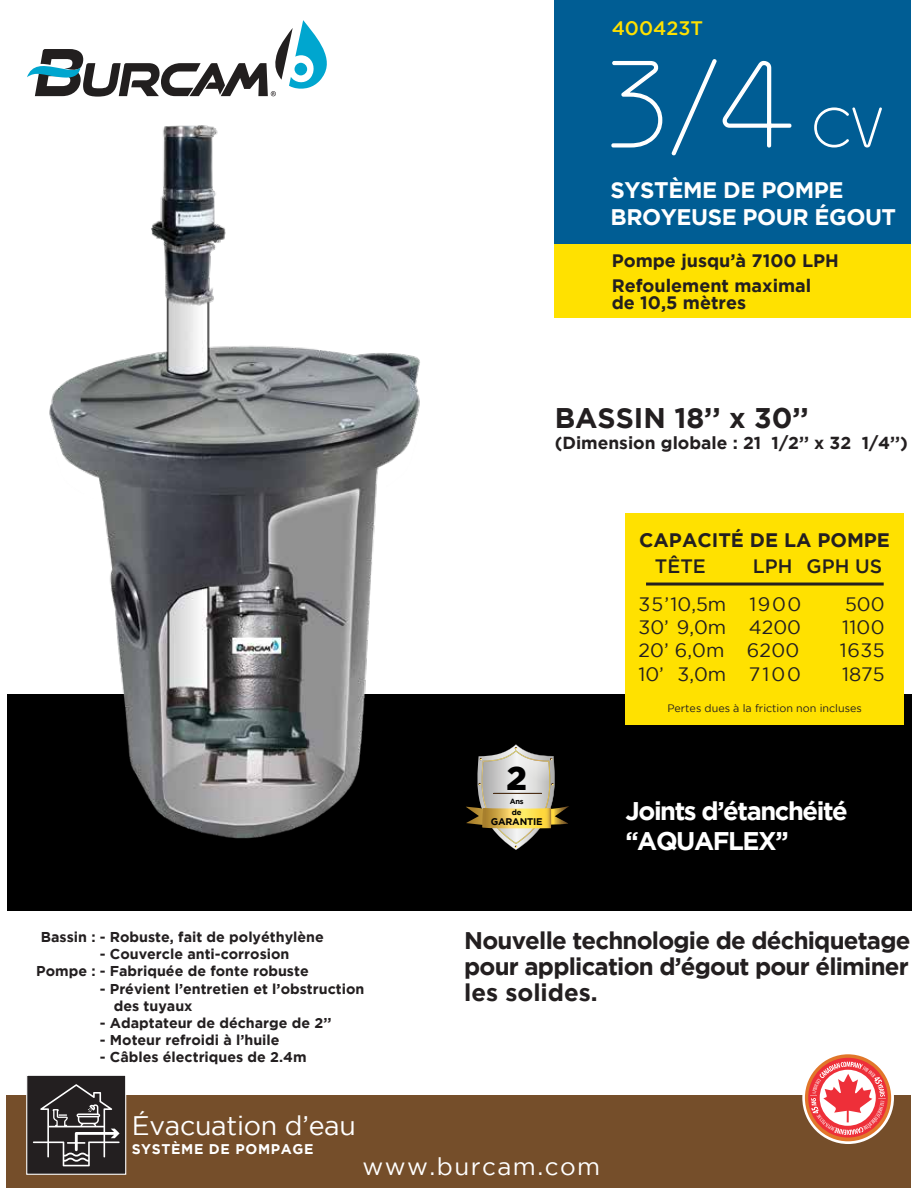
<style>
.page{position:relative;width:918px;height:1188px;background:#fff}
.page>*{position:absolute;margin:0;border:0;box-sizing:border-box;transform-origin:0 0}
.t1{font:100 124.5px "Geoma";color:#fff}
.t2{font:900 32.7px "Gotham";color:#000}
.t3{font:700 28.35px "Gotham";color:#231f20}
.t4{font:26.85px "Gotham";letter-spacing:-.01em;color:#fff}
.t5{font:700 25.5px/30.3px "Gotham";letter-spacing:-.055em;color:#fff}
.t6{font:24.3px "Gotham";letter-spacing:.06em;color:#fff}
.t7{font:700 24px/26px "Gotham";letter-spacing:-.035em;color:#231f20;text-align:justify}
.t8{font:700 22.5px/27.2px "Gotham";letter-spacing:-.02em;color:#fff}
.t9{font:700 19.5px "Gotham";color:#231f20}
.t10{font:500 19.5px "Gotham";color:#ffe100}
.t11{font:19.35px "Gotham";letter-spacing:.01em;color:#231f20}
.t12{font:500 19.35px "Gotham";color:#231f20}
.t13{font:19.35px "Gotham";letter-spacing:.07em;color:#231f20}
.t14{font:700 18px/25.5px "Gotham";color:#231f20}
.t15{font:700 17.4px "Gotham";color:#231f20}
.t16{font:700 14.25px/17.1px "Gotham";color:#231f20}
.t17{font:700 14.1px "Gotham";letter-spacing:.045em;color:#fff}
.t18{font:10.8px "Gotham";color:#231f20}
.t19{font:700 9.6px "Gotham";letter-spacing:-.025em;color:#010101}
.t20{font:700 7.65px "Gotham";color:#010101}
.t21{font:700 7.5px "Gotham";color:#010101}
.s1{font-size:56.4px}
</style>
<div class="page">
<div style="left:7px;top:1096px;width:904px;height:92px;background:#754e2a"></div>
<div style="left:26px;top:1075px;width:100px;height:100px;background:#231f20;border:1px solid #fff"></div>
<svg style="left:33px;top:1084px;width:87px;height:82px"></svg>
<div style="left:7px;top:694px;width:904px;height:217px;background:#000"></div>
<div style="left:555px;top:0;width:356px;height:286px;background:#005d94"></div>
<div style="left:555px;top:244px;width:356px;height:73px;background:#ffe100"></div>
<svg style="left:466px;top:744px;width:103px;height:106px"></svg>
<hr style="left:494px;top:793px;width:48px;height:1px;background:#4c2e15">
<svg style="left:611px;top:61px;width:52px;height:87px"></svg>
<svg style="left:672px;top:59px;width:45px;height:97px"></svg>
<svg style="left:723px;top:60px;width:69px;height:88px"></svg>
<svg style="left:814px;top:107px;width:68px;height:41px"></svg>
<div style="left:626px;top:513px;width:278px;height:212px;background:#ffe100"></div>
<hr style="left:646px;top:583px;width:238px;height:3px;background:#231f20">
<svg style="left:27px;top:20px;width:300px;height:77px"></svg>
<svg style="left:802px;top:1052px;width:92px;height:92px"></svg>
<div style="left:805px;top:1054px;width:86px;height:87px;background:#e1772a;border-radius:50%"></div>
<svg style="left:808px;top:1058px;width:80px;height:80px"></svg>
<svg style="left:810px;top:1062px;width:76px;height:73px;background:#f18685"></svg>
<img style="left:49px;top:125px;width:371px;height:714px">
<h3 class="t10" style="left:612px;top:17px;width:93px">400423T</h3>
<h1 class="t1" style="left:607px;top:38px;width:276px">3/4 <span class="s1">CV</span></h1>
<h3 class="t8" style="left:611px;top:176px;width:287px">SYSTÈME DE POMPE<br>BROYEUSE POUR ÉGOUT</h3>
<p class="t14" style="left:612px;top:247px;width:229px">Pompe jusqu’à 7100 LPH<br>Refoulement maximal</p>
<p class="t14" style="left:612px;top:289px;width:136px">de 10,5 mètres</p>
<h3 class="t3" style="left:555px;top:401px;width:256px">BASSIN 18’’ x 30’’</h3>
<p class="t15" style="left:555px;top:432px;width:355px">(Dimension globale : 21 1/2’’ x 32 1/4’’)</p>
<p class="t16" style="left:41px;top:928px;width:284px">Bassin : - Robuste, fait de polyéthylène</p>
<p class="t16" style="left:36px;top:945px;width:274px;text-indent:63px">- Couvercle anti-corrosion<br>Pompe : - Fabriquée de fonte robuste</p>
<p class="t16" style="left:114px;top:980px;width:252px;text-indent:-14px">- Prévient l’entretien et l’obstruction des tuyaux</p>
<p class="t16" style="left:100px;top:1014px;width:233px">- Adaptateur de décharge de 2’’</p>
<p class="t16" style="left:100px;top:1031px;width:181px">- Moteur refroidi à l’huile</p>
<p class="t16" style="left:100px;top:1048px;width:208px">- Câbles électriques de 2.4m</p>
<h3 class="t4" style="left:132px;top:1111px;width:226px">Évacuation d’eau</h3>
<p class="t17" style="left:132px;top:1141px;width:183px">SYSTÈME DE POMPAGE</p>
<h2 class="t2" style="left:506px;top:759px;width:22px">2</h2>
<p class="t21" style="left:510px;top:797px;width:16px">Ans</p>
<p class="t20" style="left:512px;top:808px;width:11px">de</p>
<p class="t19" style="left:491px;top:816px;width:53px">GARANTIE</p>
<h3 class="t9" style="left:639px;top:528px;width:252px">CAPACITÉ DE LA POMPE</h3>
<h3 class="t12" style="left:655px;top:555px;width:53px">TÊTE</h3>
<h3 class="t12" style="left:753px;top:555px;width:131px">LPH GPH US</h3>
<h3 class="t13" style="left:639px;top:593px;width:164px">35’ 10,5m 1900</h3>
<h3 class="t11" style="left:845px;top:593px;width:41px">500</h3>
<h3 class="t11" style="left:639px;top:617px;width:164px">30’ 9,0m 4200</h3>
<h3 class="t11" style="left:842px;top:617px;width:44px">1100</h3>
<h3 class="t11" style="left:639px;top:640px;width:162px">20’ 6,0m 6200</h3>
<h3 class="t11" style="left:840px;top:640px;width:46px">1635</h3>
<h3 class="t11" style="left:639px;top:663px;width:164px">10’ 3,0m 7100</h3>
<h3 class="t11" style="left:842px;top:663px;width:44px">1875</h3>
<p class="t18" style="left:667px;top:702px;width:196px">Pertes dues à la friction non incluses</p>
<h3 class="t5" style="left:626px;top:795px;width:224px">Joints d’étanchéité ‘‘AQUAFLEX’’</h3>
<h3 class="t7" style="left:464px;top:927px;width:448px">Nouvelle technologie de déchiquetage pour application d’égout pour éliminer les solides.</h3>
<h3 class="t6" style="left:363px;top:1153px;width:239px">www.burcam.com</h3>
</div>
